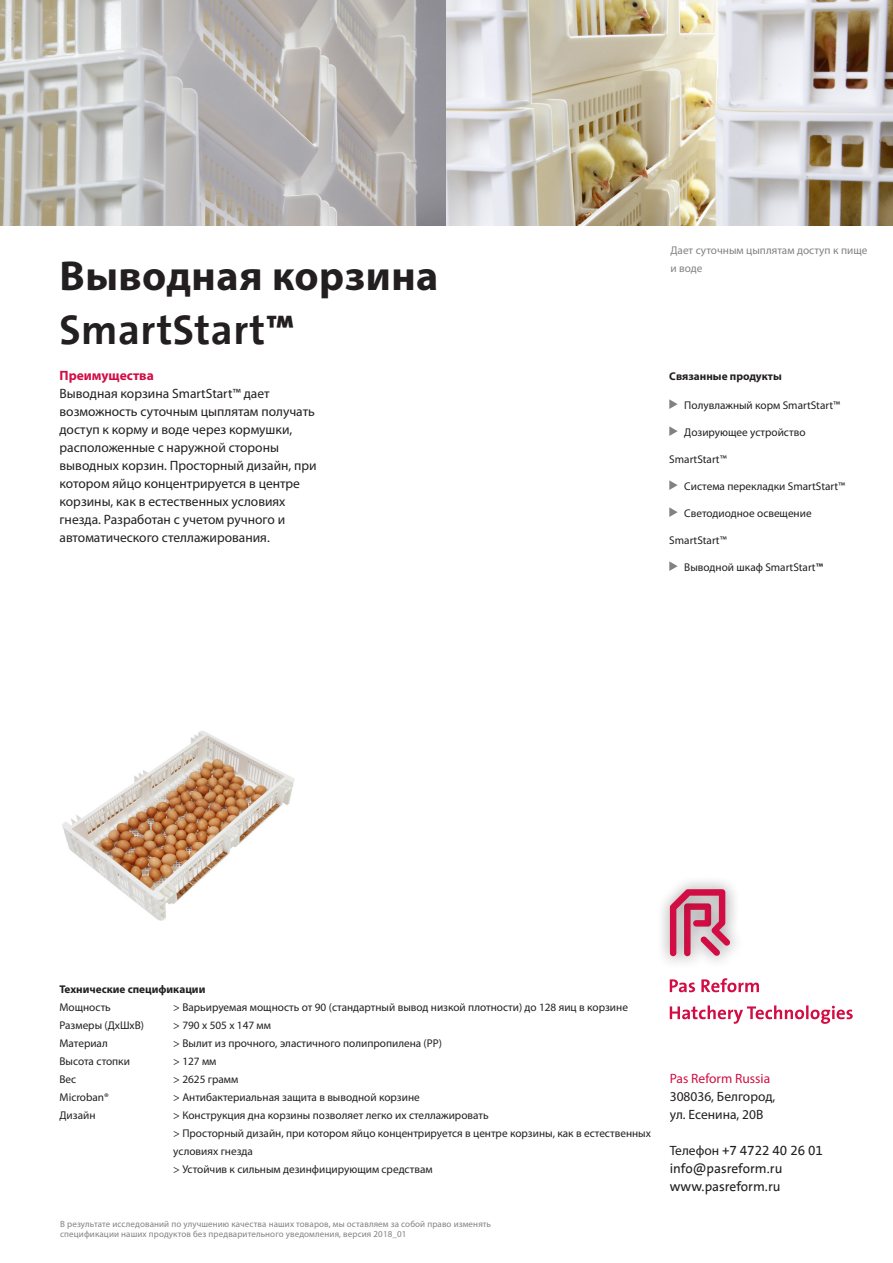
<style>
.page{position:relative;width:893px;height:1263px;background:#fff}
.page>*{position:absolute;margin:0;border:0;box-sizing:border-box;transform-origin:0 0}
.kop_zwart{font:700 42px "Myriad Pro";letter-spacing:.01em;color:#231f20}
.kop_zwart-2{font:700 42px "The Sans LT";letter-spacing:.01em;color:#231f20}
.broodtekst_zwart{font:13.5px/18px "Myriad Pro";color:#231f20}
.t1{font:13.5px/18px "The Sans LT";color:#231f20}
.t2{font:13.5px "Myriad Pro";color:#d20d44}
.Inleiding_subkop{font:700 13.5px "Myriad Pro";color:#d20d44}
.tabeltekst{font:11.25px/18px "Myriad Pro";color:#231f20}
.opsomming_producten{font:11.25px "Myriad Pro";color:#231f20}
.subkop_klein{font:700 11.25px "Myriad Pro";color:#231f20}
.bijschrift{font:11.25px/18px "Myriad Pro";letter-spacing:.005em;color:#808285}
.omslag_kop{font:9px/10.8px "Myriad Pro";letter-spacing:.01em;color:#808285}
.s1{font-family:"The Sans LT"}
.s2{font-family:"Myriad Pro"}
</style>
<div class="page">
<div style="left:656px;top:876px;width:88px;height:94px;background:#231f20;opacity:.55"></div>
<svg style="left:670px;top:889px;width:60px;height:67px"></svg>
<svg style="left:670px;top:1005px;width:183px;height:19px"></svg>
<svg style="left:670px;top:978px;width:89px;height:14px"></svg>
<img style="left:0;top:0;width:446px;height:225px">
<img style="left:446px;top:0;width:447px;height:225px">
<img style="left:62px;top:731px;width:233px;height:189px">
<svg style="left:669px;top:399px;width:9px;height:10px"></svg>
<svg style="left:669px;top:426px;width:9px;height:10px"></svg>
<svg style="left:669px;top:480px;width:9px;height:10px"></svg>
<svg style="left:669px;top:507px;width:9px;height:10px"></svg>
<svg style="left:669px;top:561px;width:9px;height:10px"></svg>
<p class="kop_zwart" style="left:60px;top:249px;width:380px">Выводная корзина</p>
<p class="kop_zwart-2" style="left:60px;top:303px;width:237px">SmartStart™</p>
<p class="Inleiding_subkop" style="left:60px;top:367px;width:96px">Преимущества</p>
<p class="broodtekst_zwart" style="left:60px;top:385px;width:259px">Выводная корзина SmartStart™ дает возможность суточным цыплятам получать доступ к корму и воде через кормушки, расположенные с наружной стороны выводных корзин. Просторный дизайн, при котором яйцо концентрируется в центре корзины, как в естественных условиях гнезда. Разработан с учетом ручного и автоматического стеллажирования.</p>
<p class="bijschrift" style="left:670px;top:241px;width:199px">Дает суточным цыплятам доступ к пище и воде</p>
<p class="subkop_klein" style="left:669px;top:369px;width:114px">Связанные продукты</p>
<p class="opsomming_producten" style="left:684px;top:398px;width:157px">Полувлажный корм SmartStart™</p>
<p class="opsomming_producten" style="left:684px;top:425px;width:123px">Дозирующее устройство</p>
<p class="opsomming_producten" style="left:669px;top:452px;width:59px">SmartStart™</p>
<p class="opsomming_producten" style="left:684px;top:479px;width:162px">Система перекладки SmartStart™</p>
<p class="opsomming_producten" style="left:684px;top:506px;width:129px">Светодиодное освещение</p>
<p class="opsomming_producten" style="left:669px;top:533px;width:59px">SmartStart™</p>
<p class="opsomming_producten" style="left:684px;top:560px;width:141px">Выводной шкаф SmartStart<span class="s1">™</span></p>
<p class="subkop_klein" style="left:60px;top:981px;width:147px">Технические спецификации</p>
<p class="tabeltekst" style="left:60px;top:997px;width:53px">Мощность</p>
<p class="tabeltekst" style="left:60px;top:1015px;width:86px">Размеры (ДxШxВ)</p>
<p class="tabeltekst" style="left:60px;top:1033px;width:50px">Материал</p>
<p class="tabeltekst" style="left:60px;top:1051px;width:72px">Высота стопки</p>
<p class="tabeltekst" style="left:60px;top:1069px;width:18px">Вес</p>
<p class="tabeltekst" style="left:60px;top:1087px;width:51px">Microban®</p>
<p class="tabeltekst" style="left:60px;top:1105px;width:37px">Дизайн</p>
<p class="tabeltekst" style="left:173px;top:997px;width:456px">&gt; Варьируемая мощность от 90 (стандартный вывод низкой плотности) до 128 яиц в корзине</p>
<p class="tabeltekst" style="left:173px;top:1015px;width:99px">&gt; 790 x 505 x 147 мм</p>
<p class="tabeltekst" style="left:173px;top:1033px;width:270px">&gt; Вылит из прочного, эластичного полипропилена (PP)</p>
<p class="tabeltekst" style="left:173px;top:1051px;width:45px">&gt; 127 мм</p>
<p class="tabeltekst" style="left:173px;top:1069px;width:67px">&gt; 2625 грамм</p>
<p class="tabeltekst" style="left:173px;top:1087px;width:248px">&gt; Антибактериальная защита в выводной корзине</p>
<p class="tabeltekst" style="left:173px;top:1105px;width:317px">&gt; Конструкция дна корзины позволяет легко их стеллажировать</p>
<p class="tabeltekst" style="left:173px;top:1123px;width:479px">&gt; Просторный дизайн, при котором яйцо концентрируется в центре корзины, как в естественных условиях гнезда</p>
<p class="tabeltekst" style="left:173px;top:1159px;width:261px">&gt; Устойчив к сильным дезинфицирующим средствам</p>
<p class="omslag_kop" style="left:60px;top:1218px;width:432px">В результате исследований по улучшению качества наших товаров, мы оставляем за собой право изменять спецификации наших продуктов без предварительного уведомления, версия 2018_01</p>
<p class="t2" style="left:670px;top:1070px;width:102px">Pas Reform Russia</p>
<p class="broodtekst_zwart" style="left:670px;top:1087px;width:107px">308036, Белгород, ул. Есенина, 20В</p>
<p class="t1" style="left:670px;top:1141px;width:155px"><span class="s2">Телефон</span> +7 4722 40 26 01 info@pasreform.ru www.pasreform.ru</p>
</div>
